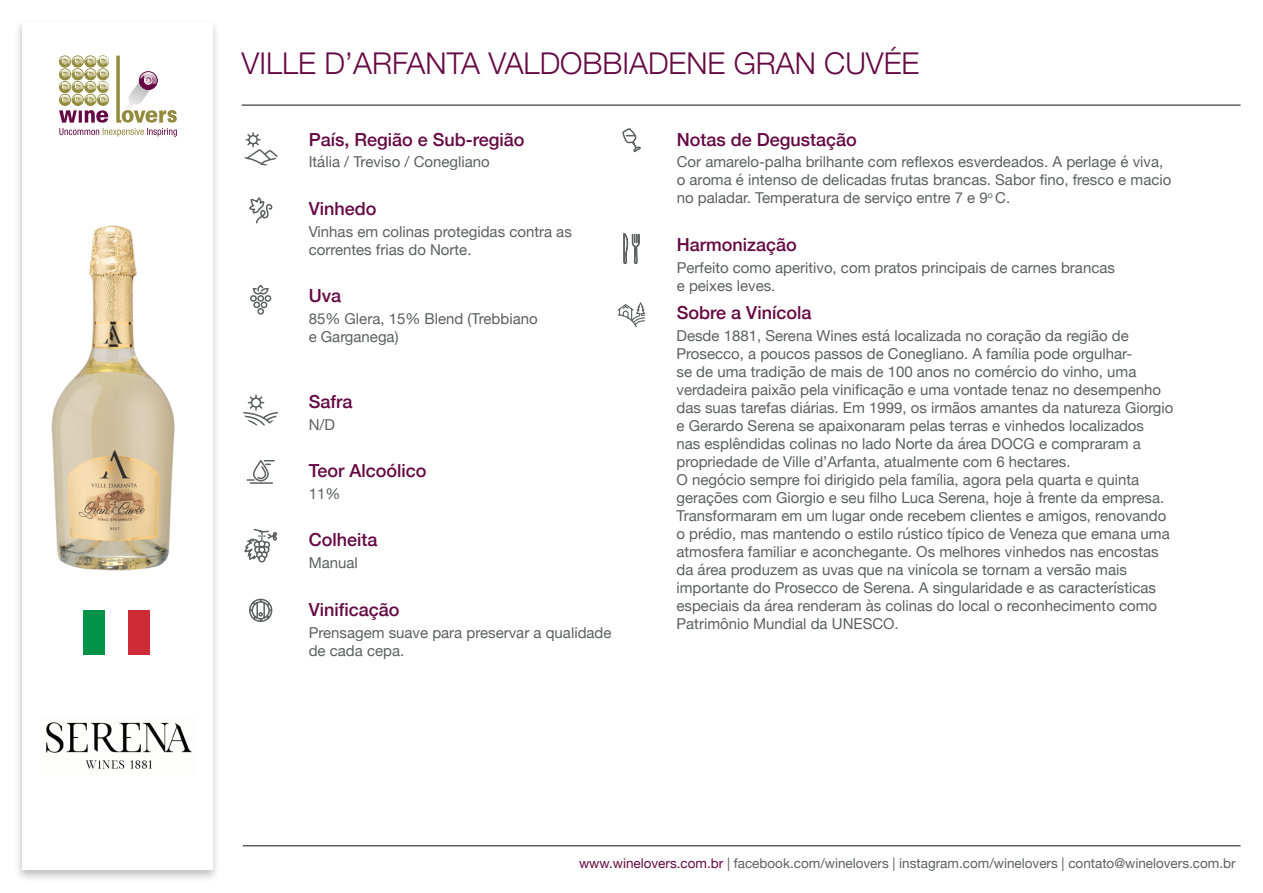
<style>
.page{position:relative;width:1263px;height:893px;background:#fff}
.page>*{position:absolute;margin:0;border:0;box-sizing:border-box;transform-origin:0 0}
.t1{font:300 30px "Helvetica Neue";color:#650942}
.t2{font:500 18px "Helvetica Neue";color:#650942}
.t3{font:15px/18px "Helvetica Neue";color:#5e5f5f}
.t4{font:13.5px "Helvetica Neue";color:#5e5f5f}
.s1{color:#650942}
</style>
<div class="page">
<hr style="left:242px;top:104px;width:998px;height:2px;background:#5e5f5f">
<hr style="left:243px;top:845px;width:997px;height:1px;background:#5e5f5f">
<div style="left:13px;top:19px;width:207px;height:864px;background:#000;opacity:.25"></div>
<div style="left:22px;top:22px;width:191px;height:848px;background:#fff"></div>
<svg style="left:59px;top:56px;width:118px;height:81px"></svg>
<div style="left:84px;top:610px;width:22px;height:44px;background:#009246"></div>
<div style="left:128px;top:610px;width:22px;height:44px;background:#ce2b37"></div>
<svg style="left:249px;top:598px;width:24px;height:24px"></svg>
<svg style="left:244px;top:529px;width:34px;height:34px"></svg>
<svg style="left:246px;top:459px;width:29px;height:25px"></svg>
<svg style="left:250px;top:286px;width:22px;height:29px"></svg>
<svg style="left:249px;top:197px;width:24px;height:27px"></svg>
<svg style="left:243px;top:394px;width:35px;height:32px"></svg>
<svg style="left:617px;top:302px;width:29px;height:26px"></svg>
<svg style="left:622px;top:128px;width:19px;height:25px"></svg>
<svg style="left:244px;top:132px;width:34px;height:34px"></svg>
<svg style="left:623px;top:233px;width:17px;height:31px"></svg>
<img style="left:46px;top:722px;width:146px;height:47px">
<img style="left:51px;top:225px;width:124px;height:346px">
<h1 class="t1" style="left:242px;top:39px;width:679px">VILLE D’ARFANTA VALDOBBIADENE GRAN CUVÉE</h1>
<p class="t2" style="left:309px;top:125px;width:217px">País, Região e Sub-região</p>
<p class="t3" style="left:309px;top:154px;width:183px">Itália / Treviso / Conegliano</p>
<p class="t2" style="left:309px;top:194px;width:69px">Vinhedo</p>
<p class="t3" style="left:309px;top:223px;width:265px">Vinhas em colinas protegidas contra as correntes frias do Norte.</p>
<p class="t2" style="left:309px;top:281px;width:34px">Uva</p>
<p class="t3" style="left:309px;top:310px;width:230px">85% Glera, 15% Blend (Trebbiano e Garganega)</p>
<p class="t2" style="left:309px;top:387px;width:45px">Safra</p>
<p class="t3" style="left:309px;top:416px;width:28px">N/D</p>
<p class="t2" style="left:309px;top:456px;width:119px">Teor Alcoólico</p>
<p class="t3" style="left:309px;top:485px;width:33px">11%</p>
<p class="t2" style="left:309px;top:526px;width:70px">Colheita</p>
<p class="t3" style="left:309px;top:555px;width:51px">Manual</p>
<p class="t2" style="left:309px;top:595px;width:92px">Vinificação</p>
<p class="t3" style="left:309px;top:624px;width:304px">Prensagem suave para preservar a qualidade de cada cepa.</p>
<p class="t2" style="left:677px;top:125px;width:182px">Notas de Degustação</p>
<p class="t3" style="left:677px;top:154px;width:496px">Cor amarelo-palha brilhante com reflexos esverdeados. A perlage é viva, o aroma é intenso de delicadas frutas brancas. Sabor fino, fresco e macio no paladar. Temperatura de serviço entre 7 e 9<sup>o</sup> C.</p>
<p class="t2" style="left:677px;top:230px;width:122px">Harmonização</p>
<p class="t3" style="left:677px;top:259px;width:440px">Perfeito como aperitivo, com pratos principais de carnes brancas e peixes leves.</p>
<p class="t3" style="left:676px;top:328px;width:498px">Desde 1881, Serena Wines está localizada no coração da região de Prosecco, a poucos passos de Conegliano. A família pode orgulhar-<br>se de uma tradição de mais de 100 anos no comércio do vinho, uma verdadeira paixão pela vinificação e uma vontade tenaz no desempenho das suas tarefas diárias. Em 1999, os irmãos amantes da natureza Giorgio e Gerardo Serena se apaixonaram pelas terras e vinhedos localizados<br>nas esplêndidas colinas no lado Norte da área DOCG e compraram a propriedade de Ville d’Arfanta, atualmente com 6 hectares.<br>O negócio sempre foi dirigido pela família, agora pela quarta e quinta gerações com Giorgio e seu filho Luca Serena, hoje à frente da empresa.<br>Transformaram em um lugar onde recebem clientes e amigos, renovando o prédio, mas mantendo o estilo rústico típico de Veneza que emana uma atmosfera familiar e aconchegante. Os melhores vinhedos nas encostas da área produzem as uvas que na vinícola se tornam a versão mais importante do Prosecco de Serena. A singularidade e as características especiais da área renderam às colinas do local o reconhecimento como Patrimônio Mundial da UNESCO.</p>
<p class="t2" style="left:677px;top:299px;width:136px">Sobre a Vinícola</p>
<p class="t4" style="left:579px;top:853px;width:658px"><span class="s1">www.winelovers.com.br</span> | facebook.com/winelovers | instagram.com/winelovers | contato@winelovers.com.br</p>
</div>
